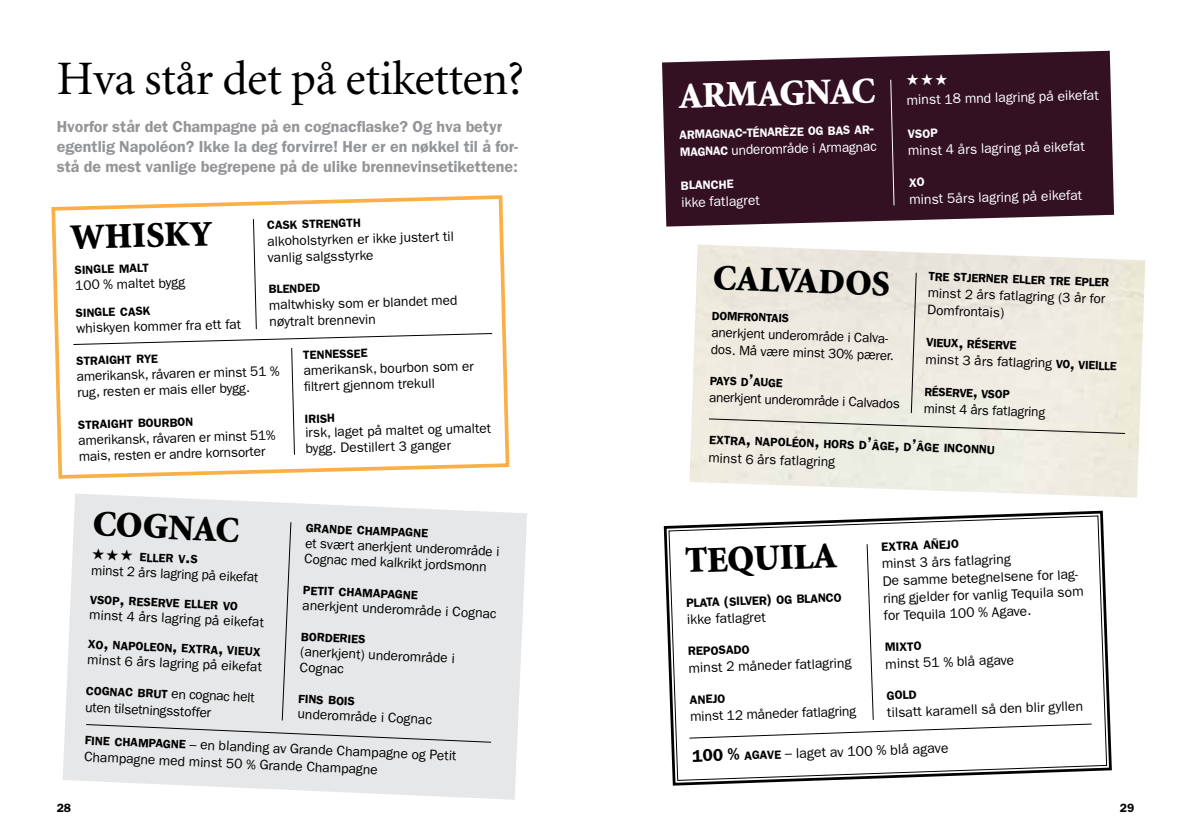
<style>
.page{position:relative;width:1191px;height:840px;background:#fff}
.page>*{position:absolute;margin:0;border:0;box-sizing:border-box;transform-origin:0 0}
.t1{font:48px "Minion LT";letter-spacing:-.01em;color:#000}
.t2{font:900 36.4px "Minion LT";color:#fff}
.t3{font:900 36.4px "Minion LT";color:#000}
.t4{font:900 36px "Minion LT";color:#000}
.t5{font:900 35.8px "Minion LT";color:#000}
.t6{font:600 16px/20px "Franklin Gothic LT";color:#939598}
.t7{font:14.2px "Franklin Gothic LT";color:#000}
.t8{font:14px "Franklin Gothic LT";color:#fff}
.t9{font:13.8px/16px "Franklin Gothic LT";color:#000}
.t10{font:13.6px/17px "Franklin Gothic LT";color:#000}
.t11{font:600 12.2px "Franklin Gothic LT";color:#000}
.t12{font:600 12.2px "Franklin Gothic LT";color:#fff}
.t13{font:600 12px "Franklin Gothic LT";color:#000}
.t14{font:600 12px "Franklin Gothic LT";color:#000}
.s1{font-size:17px}
.s2{font-weight:600;font-size:12px}
.s3{font-weight:600;font-size:17px}
.s4{font-size:17.2px}
.s5{font-size:13.8px}
.s6{font-weight:600;font-size:17.2px}
</style>
<div class="page">
<svg style="left:51px;top:195px;width:459px;height:284px"></svg>
<svg style="left:73px;top:218px;width:420px;height:237px"></svg>
<svg style="left:63px;top:494px;width:464px;height:305px;fill:#e6e7e8"></svg>
<svg style="left:662px;top:51px;width:452px;height:175px;fill:#331123"></svg>
<svg style="left:890px;top:79px;width:5px;height:127px"></svg>
<svg style="left:663px;top:510px;width:449px;height:276px"></svg>
<svg style="left:668px;top:514px;width:439px;height:266px"></svg>
<img style="left:689px;top:244px;width:456px;height:253px">
<svg style="left:688px;top:543px;width:404px;height:195px"></svg>
<div style="left:85px;top:521px;width:407px;height:221px;background:#e6e7e8"></div>
<svg style="left:906px;top:73px;width:41px;height:13px"></svg>
<svg style="left:909px;top:178px;width:15px;height:8px"></svg>
<div style="left:708px;top:270px;width:418px;height:164px;background:#eeeae1"></div>
<h1 class="t1" style="left:57px;top:55px;width:469px">Hva står det på etiketten?</h1>
<p class="t6" style="left:57px;top:117px;width:463px">Hvorfor står det Champagne på en cognacflaske? Og hva betyr egentlig Napoléon? Ikke la deg forvirre! Her er en nøkkel til å for&shy;stå de mest vanlige begrepene på de ulike brennevinsetikettene:</p>
<h3 class="t4" style="left:70px;top:219px;width:143px;rotate:-2deg">Whis ky</h3>
<p class="t13" style="left:75px;top:262px;width:76px;rotate:-1deg">single malt</p>
<p class="t9" style="left:75px;top:278px;width:112px;rotate:-2deg">100 % maltet bygg</p>
<p class="t13" style="left:76px;top:305px;width:76px;rotate:-1deg">single cask</p>
<p class="t9" style="left:76px;top:321px;width:166px;rotate:-2deg">whiskyen kommer fra ett fat</p>
<p class="t13" style="left:267px;top:217px;width:95px;rotate:-1deg">cask strength</p>
<p class="t9" style="left:267px;top:234px;width:188px;rotate:-2deg">alkoholstyrken er ikke justert til vanlig salgsstyrke</p>
<p class="t13" style="left:268px;top:281px;width:53px;rotate:-1deg">blended</p>
<p class="t9" style="left:269px;top:297px;width:190px;rotate:-2deg">maltwhisky som er blandet med nøytralt brennevin</p>
<p class="t13" style="left:76px;top:353px;width:83px;rotate:-1deg">straight rye</p>
<p class="t9" style="left:76px;top:369px;width:204px;rotate:-2deg">amerikansk, råvaren er minst 51 % rug, resten er mais eller bygg.</p>
<p class="t13" style="left:78px;top:417px;width:117px;rotate:-1deg">straight bourbon</p>
<p class="t9" style="left:78px;top:433px;width:199px;rotate:-2deg">amerikansk, råvaren er minst 51% mais, resten er andre kornsorter</p>
<p class="t13" style="left:303px;top:347px;width:66px;rotate:-1deg">tennessee</p>
<p class="t9" style="left:303px;top:363px;width:172px;rotate:-2deg">amerikansk, bourbon som er fi ltrert gjennom trekull</p>
<p class="t13" style="left:305px;top:411px;width:32px;rotate:-1deg">irish</p>
<p class="t9" style="left:305px;top:425px;width:187px;rotate:-2deg">irsk, laget på maltet og umaltet bygg. Destillert 3 ganger</p>
<h3 class="t4" style="left:94px;top:504px;width:120px;rotate:3deg">Cognac</h3>
<p class="t13" style="left:306px;top:520px;width:124px;rotate:3deg">grande champagne</p>
<p class="t9" style="left:306px;top:534px;width:196px;line-height:15.4px;rotate:3deg">et svært anerkjent underområde i<br>Cognac med kalkrikt jordsmonn</p>
<p class="t13" style="left:303px;top:582px;width:116px;rotate:3deg">petit chamapagne</p>
<p class="t9" style="left:303px;top:596px;width:196px;rotate:3deg">anerkjent underområde i Cognac</p>
<p class="t13" style="left:301px;top:629px;width:66px;rotate:3deg">borderies</p>
<p class="t9" style="left:301px;top:642px;width:156px;rotate:3deg">(anerkjent) underområde i<br>Cognac</p>
<p class="t13" style="left:299px;top:691px;width:58px;rotate:3deg">fins bois</p>
<p class="t9" style="left:298px;top:705px;width:136px;rotate:3deg">underområde i Cognac</p>
<p class="t13" style="left:92px;top:547px;width:107px;rotate:3deg">★★★ eller v s</p>
<p class="t9" style="left:92px;top:561px;width:169px;rotate:3deg">minst 2 års lagring på eikefat</p>
<p class="t13" style="left:90px;top:592px;width:31px;rotate:3deg">vsop</p>
<p class="t13" style="left:129px;top:593px;width:111px;rotate:3deg">reserve eller vo</p>
<p class="t9" style="left:90px;top:605px;width:176px;rotate:3deg">minst 4 års lagring på eikefat</p>
<p class="t13" style="left:113px;top:637px;width:61px;rotate:3deg">napoleon</p>
<p class="t13" style="left:182px;top:640px;width:38px;rotate:3deg">extra</p>
<p class="t13" style="left:227px;top:642px;width:35px;rotate:3deg">vieux</p>
<p class="t9" style="left:88px;top:650px;width:176px;rotate:3deg">minst 6 års lagring på eikefat</p>
<p class="t13" style="left:86px;top:682px;width:83px;rotate:3deg">cognac brut</p>
<p class="t9" style="left:86px;top:682px;width:171px;line-height:16.6px;text-indent:86px;rotate:2deg">en cognac helt uten tilsetningsstoffer</p>
<p class="t9" style="left:86px;top:728px;width:373px;line-height:18px;rotate:3deg"><sub>fine</sub> <sub>champagne</sub> – en blanding av Grande Champagne og Petit<br>Champagne med minst 50 % Grande Champagne</p>
<h2 class="t2" style="left:678px;top:78px;width:171px;rotate:-2deg">armagnac</h2>
<p class="t12" style="left:679px;top:126px;width:192px;rotate:-1deg">armagnac ténarèze og bas ar</p>
<p class="t12" style="left:680px;top:144px;width:50px;rotate:-1deg">magnac</p>
<p class="t8" style="left:731px;top:142px;width:147px;rotate:-2deg">underområde i Armagnac</p>
<p class="t12" style="left:680px;top:178px;width:55px;rotate:-2deg">blanche</p>
<p class="t8" style="left:681px;top:194px;width:80px;rotate:-1deg">ikke fatlagret</p>
<p class="t8" style="left:906px;top:91px;width:193px;rotate:-1deg">minst 18 mnd lagring på eikefat</p>
<p class="t12" style="left:907px;top:127px;width:32px;rotate:-2deg">vsop</p>
<p class="t8" style="left:908px;top:142px;width:178px;rotate:-1deg">minst 4 års lagring på eikefat</p>
<p class="t8" style="left:909px;top:190px;width:174px;rotate:-1deg">minst 5års lagring på eikefat</p>
<h3 class="t5" style="left:714px;top:259px;width:82px;rotate:2deg">ca lvad</h3>
<p class="t13" style="left:712px;top:308px;width:78px;rotate:2deg">domfrontais</p>
<p class="t10" style="left:712px;top:323px;width:184px;rotate:2deg">anerkjent underområde i Calva&shy;dos. Må være minst 30% pærer.</p>
<p class="t13" style="left:710px;top:373px;width:74px;rotate:2deg">pays d<span class="s1">’</span>auge</p>
<p class="t10" style="left:709px;top:388px;width:192px;rotate:2deg">anerkjent underområde i Calvados</p>
<p class="t13" style="left:928px;top:269px;width:182px;rotate:2deg">tre stjerner eller tre epler</p>
<p class="t10" style="left:928px;top:284px;width:179px;rotate:2deg">minst 2 års fatlagring (3 år for<br>Domfrontais)</p>
<p class="t13" style="left:926px;top:335px;width:92px;rotate:2deg">vieux<span class="s1">,</span> réserve</p>
<p class="t10" style="left:926px;top:350px;width:193px;rotate:2deg">minst 3 års fatlagring <span class="s2">vo</span><span class="s3">,</span> <span class="s2">vieille</span></p>
<p class="t13" style="left:924px;top:384px;width:87px;rotate:2deg">réserve<span class="s1">,</span> vsop</p>
<p class="t10" style="left:924px;top:399px;width:123px;rotate:2deg">minst 4 års fatlagring</p>
<p class="t13" style="left:709px;top:432px;width:287px;rotate:2deg">extra<span class="s4">,</span> napoléon<span class="s4">,</span> hors d<span class="s4">’</span>âge<span class="s4">,</span> d<span class="s4">’</span>âge inconnu</p>
<p class="t10" style="left:709px;top:449px;width:128px;rotate:2deg">minst 6 års fatlagring</p>
<h2 class="t3" style="left:684px;top:541px;width:148px;rotate:-2deg">te qui la</h2>
<p class="t11" style="left:686px;top:595px;width:157px;rotate:-2deg">plata <span class="s5">(</span>silver<span class="s5">)</span> og blanco</p>
<p class="t9" style="left:686px;top:611px;width:80px;rotate:-2deg">ikke fatlagret</p>
<p class="t11" style="left:688px;top:643px;width:63px;rotate:-2deg">reposado</p>
<p class="t9" style="left:688px;top:659px;width:164px;rotate:-2deg">minst 2 måneder fatlagring</p>
<p class="t11" style="left:689px;top:692px;width:37px;rotate:-2deg">anejo</p>
<p class="t9" style="left:690px;top:708px;width:167px;rotate:-2deg">minst 12 måneder fatlagring</p>
<p class="t11" style="left:881px;top:539px;width:79px;rotate:-2deg">extra añejo</p>
<p class="t9" style="left:881px;top:554px;width:202px;line-height:17.4px;rotate:-2deg">minst 3 års fatlagring<br>De samme betegnelsene for lag&shy;ring gjelder for vanlig Tequila som for Tequila 100 % Agave.</p>
<p class="t11" style="left:884px;top:639px;width:38px;rotate:-2deg">mixto</p>
<p class="t9" style="left:885px;top:655px;width:130px;rotate:-2deg">minst 51 % blå agave</p>
<p class="t11" style="left:886px;top:688px;width:32px;rotate:-2deg">gold</p>
<p class="t9" style="left:887px;top:704px;width:197px;rotate:-2deg">tilsatt karamell så den blir gyllen</p>
<p class="t7" style="left:692px;top:748px;width:258px;rotate:-2deg"><span class="s6">100 %</span> <span class="s2">agave</span> – laget av 100 % blå agave</p>
<p class="t14" style="left:57px;top:800px;width:16px">28</p>
<p class="t14" style="left:1119px;top:800px;width:16px">29</p>
</div>
